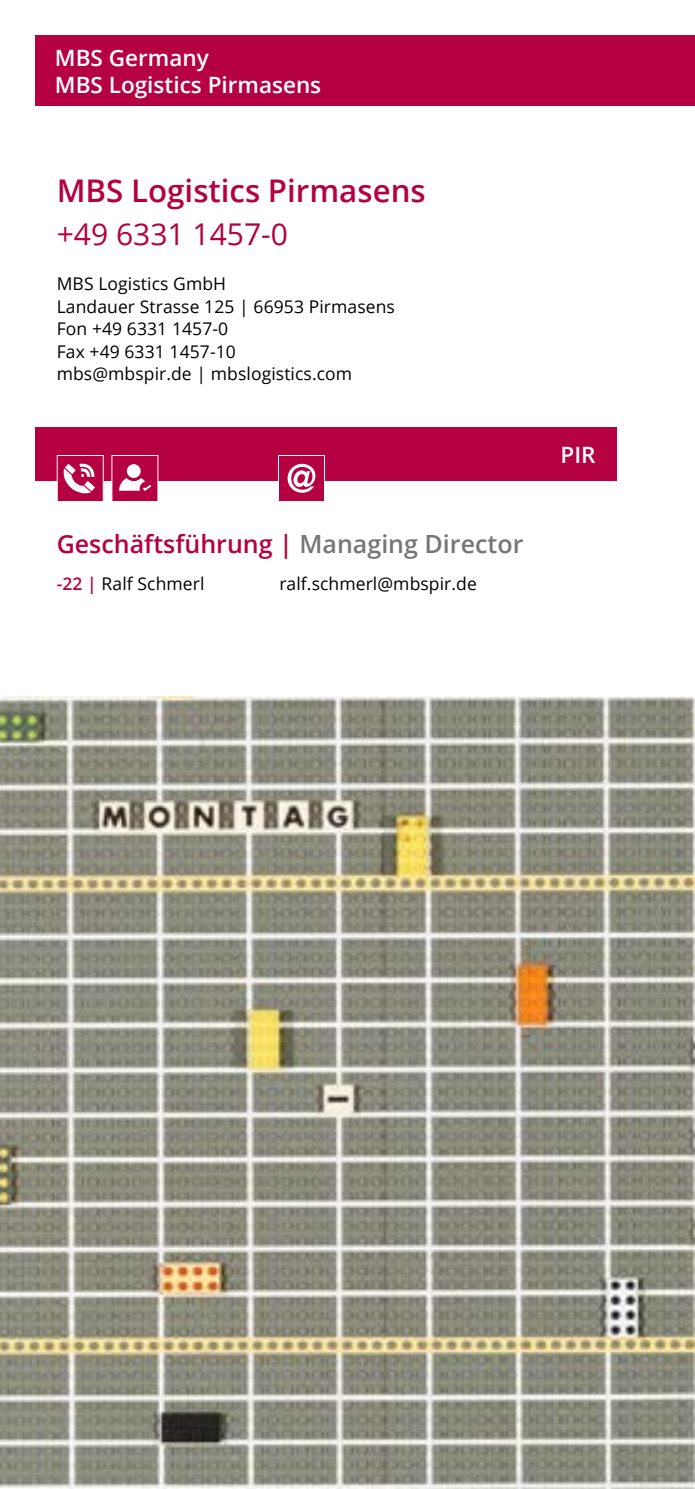
<style>
.page{position:relative;width:695px;height:1489px;background:#fff}
.page>*{position:absolute;margin:0;border:0;box-sizing:border-box;transform-origin:0 0}
.t1{font:600 31.25px "Open Sans";color:#b50041}
.t2{font:30px "Open Sans";color:#b50041}
.t3{font:600 25px "Open Sans";color:#b50041}
.t4{font:600 22.5px/26.2px "Open Sans";color:#fff}
.t5{font:17.5px/22.5px "Open Sans";letter-spacing:.005em;color:#000}
.s1{color:#757678}
.s2{font-weight:600;color:#b50041}
</style>
<div class="page">
<div style="left:35px;top:35px;width:659px;height:71px;background:#b50041"></div>
<div style="left:35px;top:427px;width:582px;height:53px;background:#b50041"></div>
<div style="left:111px;top:455px;width:47px;height:47px;background:#b50041;border:1px solid #fff"></div>
<div style="left:125px;top:462px;width:17px;height:17px;background:#fff;border-radius:50%"></div>
<div style="left:124px;top:461px;width:20px;height:20px;border:3px solid #b50041;border-radius:50%"></div>
<svg style="left:119px;top:476px;width:33px;height:15px"></svg>
<div style="left:278px;top:455px;width:47px;height:47px;background:#b50041;border:1px solid #fff"></div>
<svg style="left:287px;top:464px;width:28px;height:28px"></svg>
<div style="left:57px;top:455px;width:47px;height:47px;background:#b50041;border:1px solid #fff"></div>
<svg style="left:63px;top:463px;width:32px;height:31px"></svg>
<img style="left:0;top:696px;width:694px;height:792px">
<p class="t4" style="left:55px;top:45px;width:268px">MBS Germany<br>MBS Logistics Pirmasens</p>
<h1 class="t1" style="left:57px;top:169px;width:370px">MBS Logistics Pirmasens</h1>
<h2 class="t2" style="left:57px;top:214px;width:233px">+49 6331 1457-0</h2>
<p class="t5" style="left:57px;top:272px;width:339px">MBS Logistics GmbH<br>Landauer Strasse 125 | 66953 Pirmasens<br>Fon +49 6331 1457-0<br>Fax +49 6331 1457-10<br>mbs@mbspir.de | mbslogistics.com</p>
<h3 class="t3" style="left:57px;top:527px;width:468px">Geschäftsführung | <span class="s1">Managing Director</span></h3>
<p class="t5" style="left:57px;top:572px;width:149px"><span class="s2">-22 |</span> Ralf Schmerl</p>
<p class="t5" style="left:279px;top:572px;width:199px">ralf.schmerl@mbspir.de</p>
<p class="t4" style="left:560px;top:441px;width:37px">PIR</p>
</div>
